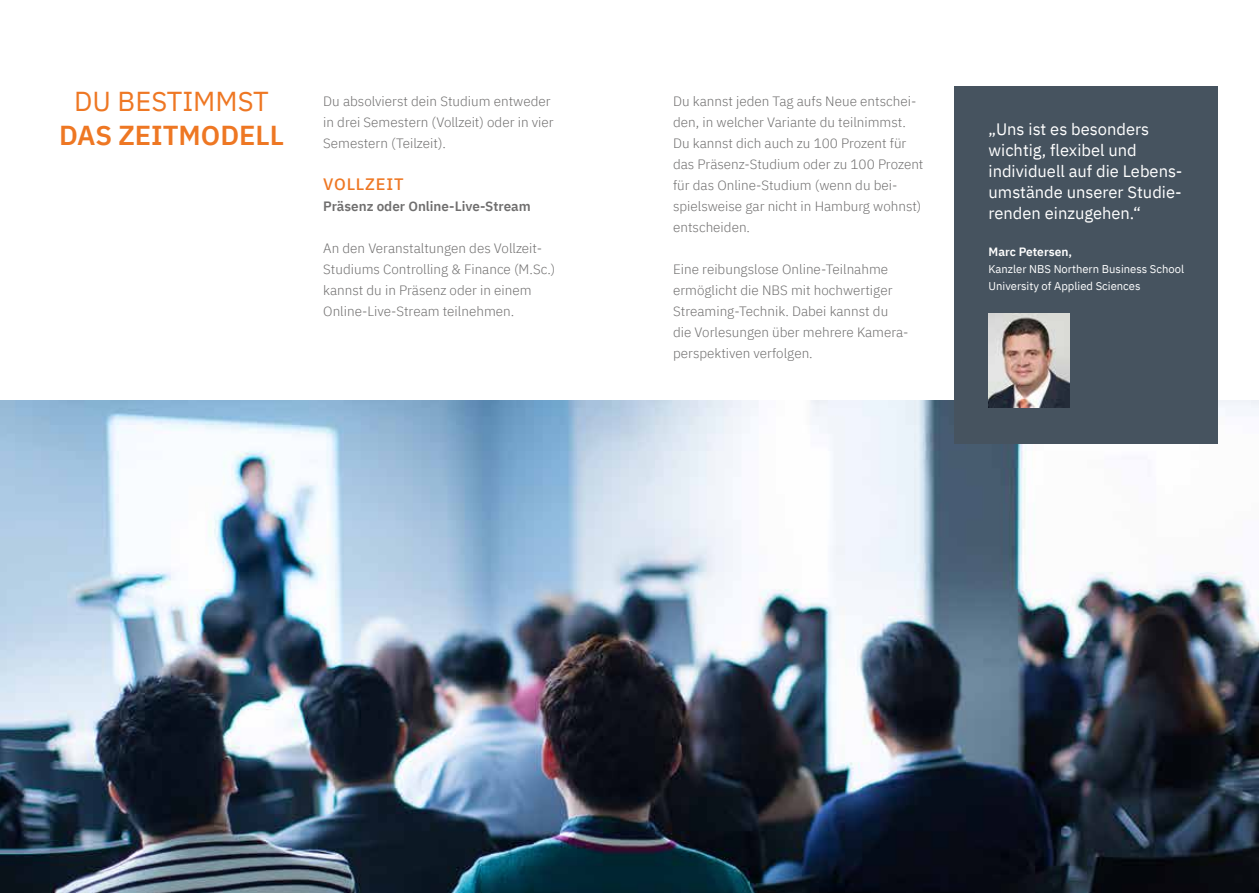
<style>
.page{position:relative;width:1259px;height:893px;background:#fff}
.page>*{position:absolute;margin:0;border:0;box-sizing:border-box;transform-origin:0 0}
.t1{font:600 27.3px "IBM Plex Sans";color:#ee7723}
.t2{font:27.3px "IBM Plex Sans";color:#ee7723}
.t3{font:16.5px/21px "IBM Plex Sans";color:#fff}
.t4{font:500 16.5px "IBM Plex Sans";letter-spacing:.05em;color:#ee7723}
.t5{font:300 13.5px/21px "IBM Plex Sans";color:#706f6f}
.t6{font:600 13.5px "IBM Plex Sans";color:#706f6f}
.t7{font:600 12px "IBM Plex Sans";color:#fff}
.t8{font:11.25px/16.5px "IBM Plex Sans";color:#fff}
</style>
<div class="page">
<img style="left:0;top:401px;width:1259px;height:492px">
<div style="left:954px;top:86px;width:263px;height:357px;background:#46535f"></div>
<img style="left:988px;top:314px;width:81px;height:93px">
<h1 class="t2" style="left:74px;top:81px;width:196px">DU BESTIMMST</h1>
<h1 class="t1" style="left:59px;top:114px;width:227px">DAS ZEITMODELL</h1>
<p class="t3" style="left:988px;top:117px;width:195px">„Uns ist es besonders wichtig, flexibel und individuell auf die Lebens&shy;umstände unserer Studie&shy;renden einzugehen.“</p>
<p class="t7" style="left:988px;top:243px;width:85px">Marc Petersen,</p>
<p class="t8" style="left:988px;top:260px;width:197px">Kanzler NBS Northern Business School<br>University of Applied Sciences</p>
<p class="t5" style="left:323px;top:89px;width:232px">Du absolvierst dein Studium entweder in drei Semestern (Vollzeit) oder in vier<br>Semestern (Teilzeit).</p>
<p class="t4" style="left:323px;top:171px;width:82px">VOLLZEIT</p>
<p class="t6" style="left:323px;top:195px;width:209px">Präsenz oder Online-Live-Stream</p>
<p class="t5" style="left:323px;top:236px;width:234px">An den Veranstaltungen des Vollzeit-Studiums Controlling &amp; Finance (M.Sc.) kannst du in Präsenz oder in einem Online-Live-Stream teilnehmen.</p>
<p class="t5" style="left:673px;top:89px;width:252px">Du kannst jeden Tag aufs Neue entschei&shy;den, in welcher Variante du teilnimmst.<br>Du kannst dich auch zu 100 Prozent für das Präsenz-Studium oder zu 100 Prozent für das Online-Studium (wenn du bei&shy;spielsweise gar nicht in Hamburg wohnst) entscheiden.</p>
<p class="t5" style="left:673px;top:257px;width:237px">Eine reibungslose Online-Teilnahme ermöglicht die NBS mit hochwertiger Streaming-Technik. Dabei kannst du die Vorlesungen über mehrere Kamera&shy;perspektiven verfolgen.</p>
</div>
